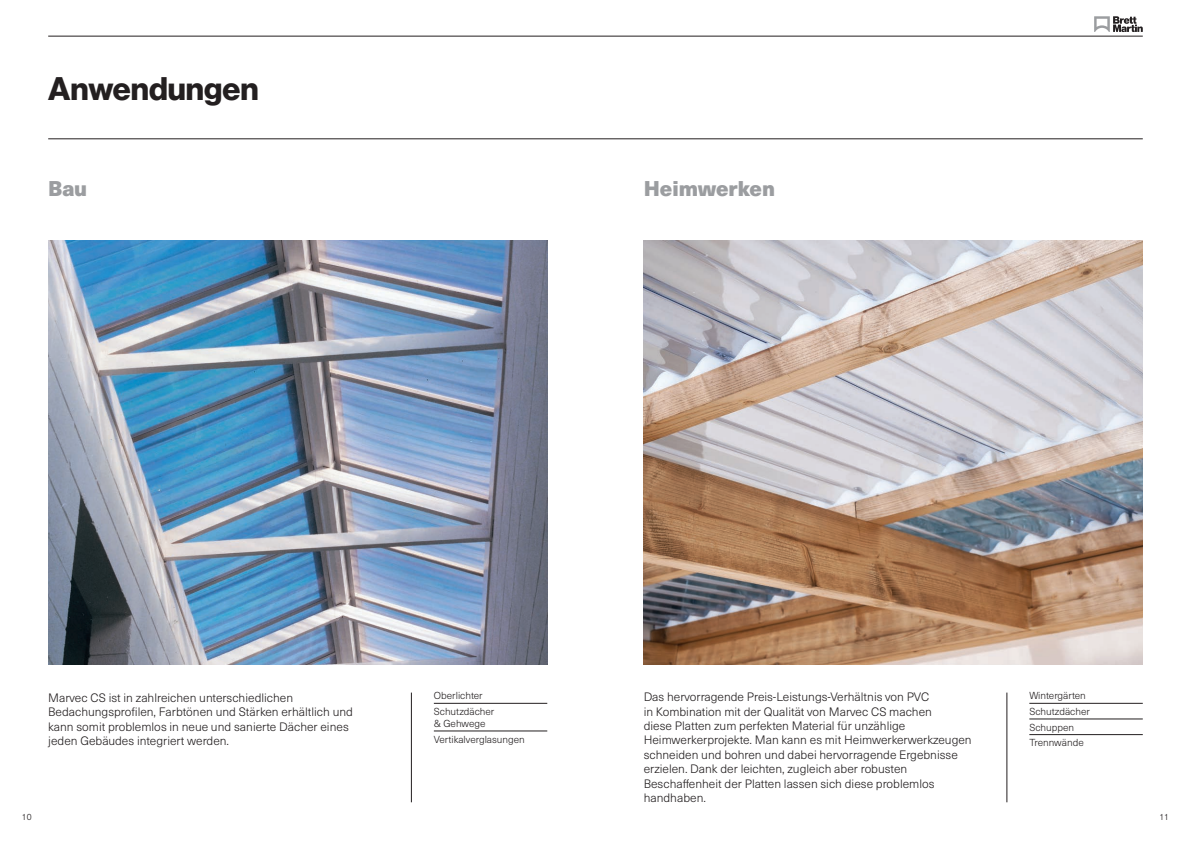
<style>
.page{position:relative;width:1191px;height:842px;background:#fff}
.page>*{position:absolute;margin:0;border:0;box-sizing:border-box;transform-origin:0 0}
.t1{font:32px "N Haas Grotesk DS Pro 75 Bd";color:#231f20}
.t2{font:900 21px "Neue Haas Unica W1 G";color:#9b9da0}
.t3{font:300 12px/14.4px "Neue Haas Unica W1 G";color:#231f20}
.t4{font:300 10px/15.6px "Neue Haas Unica W1 G";color:#231f20}
.t5{font:300 9px "Neue Haas Unica W1 G";color:#231f20}
</style>
<div class="page">
<img style="left:48px;top:241px;width:499px;height:423px">
<hr style="left:434px;top:703px;width:113px;height:1px;background:#231f20">
<hr style="left:434px;top:731px;width:113px;height:1px;background:#231f20">
<hr style="left:411px;top:693px;width:1px;height:109px;background:#231f20">
<hr style="left:48px;top:139px;width:1094px;height:1px;background:#231f20">
<img style="left:643px;top:241px;width:499px;height:423px">
<hr style="left:1029px;top:703px;width:113px;height:1px;background:#231f20">
<hr style="left:1029px;top:719px;width:113px;height:1px;background:#231f20">
<hr style="left:1029px;top:734px;width:113px;height:1px;background:#231f20">
<hr style="left:1006px;top:693px;width:1px;height:109px;background:#231f20">
<hr style="left:48px;top:36px;width:1094px;height:1px;background:#231f20">
<svg style="left:1094px;top:16px;width:48px;height:16px"></svg>
<h1 class="t1" style="left:48px;top:70px;width:212px">Anwendungen</h1>
<h2 class="t2" style="left:48px;top:172px;width:41px">Bau</h2>
<h2 class="t2" style="left:643px;top:172px;width:133px">Heimwerken</h2>
<p class="t4" style="left:434px;top:687px;width:62px">Oberlichter<br>Schutzdächer</p>
<p class="t4" style="left:434px;top:715px;width:93px">&amp; Gehwege<br>Vertikalverglasungen</p>
<p class="t3" style="left:48px;top:690px;width:306px">Marvec CS ist in zahlreichen unterschiedlichen Bedachungsprofilen, Farbtönen und Stärken erhältlich und kann somit problemlos in neue und sanierte Dächer eines jeden Gebäudes integriert werden.</p>
<p class="t3" style="left:643px;top:689px;width:329px">Das hervorragende Preis-Leistungs-Verhältnis von PVC<br>in Kombination mit der Qualität von Marvec CS machen<br>diese Platten zum perfekten Material für unzählige Heimwerkerprojekte. Man kann es mit Heimwerkerwerkzeugen schneiden und bohren und dabei hervorragende Ergebnisse erzielen. Dank der leichten, zugleich aber robusten Beschaffenheit der Platten lassen sich diese problemlos handhaben.</p>
<p class="t4" style="left:1029px;top:687px;width:62px">Wintergärten<br>Schutzdächer<br>Schuppen<br>Trennwände</p>
<p class="t5" style="left:22px;top:810px;width:11px">10</p>
<p class="t5" style="left:1159px;top:810px;width:11px">11</p>
</div>
